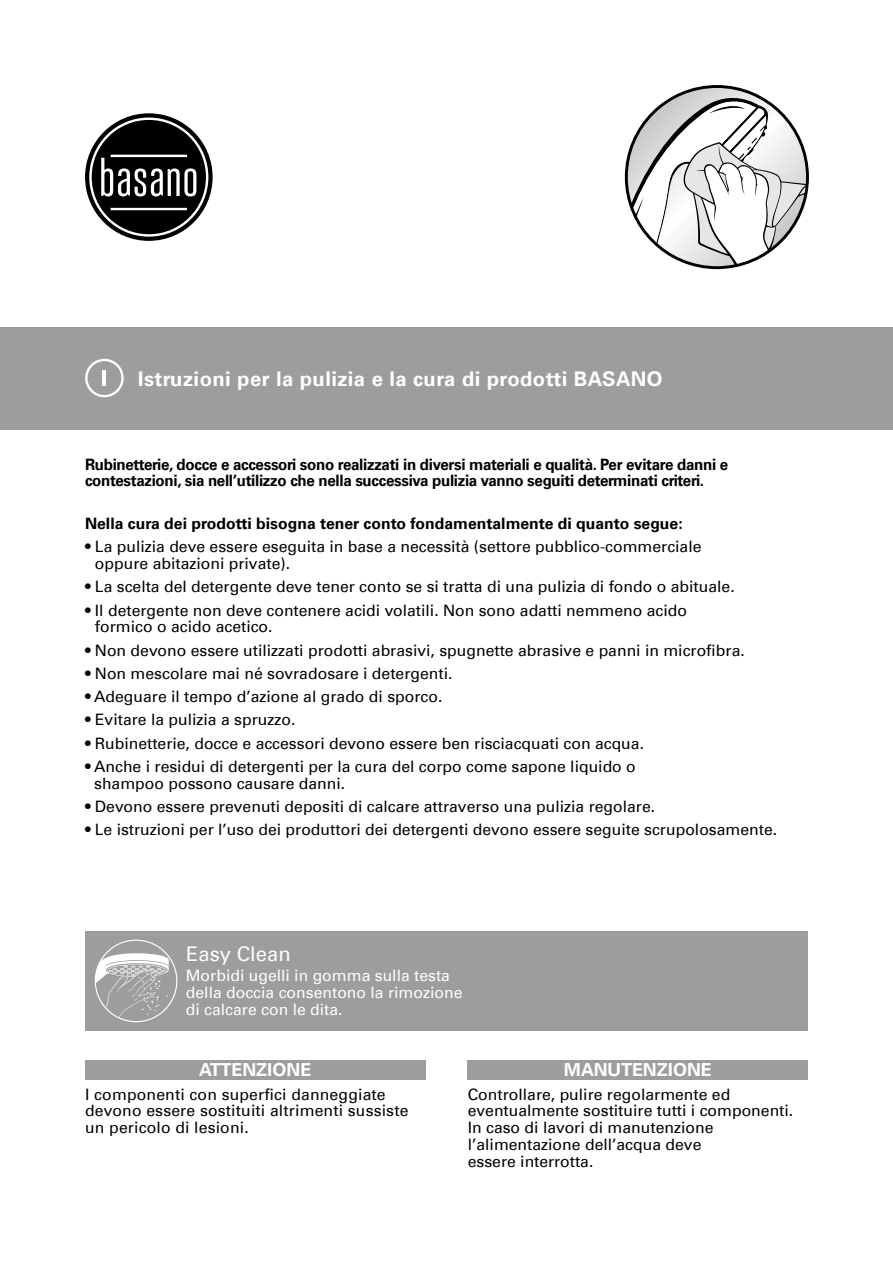
<style>
.page{position:relative;width:893px;height:1263px;background:#fff}
.page>*{position:absolute;margin:0;border:0;box-sizing:border-box;transform-origin:0 0}
.t1{font:700 20.25px "Univers Com 65";letter-spacing:.02em;color:#fff}
.t2{font:20.25px "Univers Com 55 Roman";color:#fff}
.t3{font:700 18px "Univers Com 65";color:#fff}
.t4{font:15.75px/16.8px "Univers Com 55 Roman";color:#000}
.t5{font:700 15.75px/16.8px "Univers Com 65";letter-spacing:-.02em;color:#000;scale:.96 1}
.t6{font:15.75px/16.8px "Univers Com 55 Roman";color:#fff}
.t7{font:700 15.75px "Univers Com 65";color:#000}
</style>
<div class="page">
<svg style="left:85px;top:113px;width:128px;height:128px;background:#191919"></svg>
<div style="left:89px;top:118px;width:119px;height:119px;border:2px solid #fff;border-radius:50%"></div>
<hr style="left:111px;top:155px;width:76px;height:2px;background:#fff">
<hr style="left:111px;top:208px;width:76px;height:2px;background:#fff">
<svg style="left:101px;top:158px;width:95px;height:38px"></svg>
<svg style="left:627px;top:87px;width:180px;height:180px"></svg>
<div style="left:0;top:327px;width:893px;height:102px;background:#9c9d9d"></div>
<div style="left:85px;top:1060px;width:340px;height:19px;background:#9c9d9d"></div>
<div style="left:468px;top:1060px;width:340px;height:19px;background:#9c9d9d"></div>
<div style="left:85px;top:931px;width:723px;height:100px;background:#9c9d9d"></div>
<svg style="left:95px;top:939px;width:82px;height:83px"></svg>
<svg style="left:85px;top:359px;width:39px;height:38px"></svg>
<hr style="left:103px;top:370px;width:3px;height:16px;background:#fff">
<p class="t1" style="left:138px;top:367px;width:526px">Istruzioni per la pulizia e la cura di prodotti BASANO</p>
<p class="t5" style="left:85px;top:456px;width:671px">Rubinetterie, docce e accessori sono realizzati in diversi materiali e qualità. Per evitare danni e contestazioni, sia nell’utilizzo che nella successiva pulizia vanno seguiti determinati criteri.</p>
<p class="t7" style="left:85px;top:514px;width:599px">Nella cura dei prodotti bisogna tener conto fondamentalmente di quanto segue:</p>
<p class="t4" style="left:95px;top:538px;width:608px;text-indent:-10px">• La pulizia deve essere eseguita in base a necessità (settore pubblico-commerciale oppure abitazioni private).</p>
<p class="t4" style="left:85px;top:578px;width:651px">• La scelta del detergente deve tener conto se si tratta di una pulizia di fondo o abituale.</p>
<p class="t4" style="left:95px;top:601px;width:594px;text-indent:-10px">• Il detergente non deve contenere acidi volatili. Non sono adatti nemmeno acido formico o acido acetico.</p>
<p class="t4" style="left:85px;top:642px;width:661px">• Non devono essere utilizzati prodotti abrasivi, spugnette abrasive e panni in microfibra.</p>
<p class="t4" style="left:85px;top:665px;width:369px">• Non mescolare mai né sovradosare i detergenti.</p>
<p class="t4" style="left:85px;top:688px;width:359px">• Adeguare il tempo d’azione al grado di sporco.</p>
<p class="t4" style="left:85px;top:711px;width:212px">• Evitare la pulizia a spruzzo.</p>
<p class="t4" style="left:85px;top:735px;width:560px">• Rubinetterie, docce e accessori devono essere ben risciacquati con acqua.</p>
<p class="t4" style="left:94px;top:758px;width:543px;text-indent:-9px">• Anche i residui di detergenti per la cura del corpo come sapone liquido o shampoo possono causare danni.</p>
<p class="t4" style="left:85px;top:798px;width:572px">• Devono essere prevenuti depositi di calcare attraverso una pulizia regolare.</p>
<p class="t4" style="left:85px;top:821px;width:694px">• Le istruzioni per l’uso dei produttori dei detergenti devono essere seguite scrupolosamente.</p>
<p class="t2" style="left:186px;top:942px;width:106px">Easy Clean</p>
<p class="t6" style="left:186px;top:967px;width:278px">Morbidi ugelli in gomma sulla testa della doccia consentono la rimozione di calcare con le dita.</p>
<p class="t3" style="left:199px;top:1059px;width:114px">ATTENZIONE</p>
<p class="t4" style="left:85px;top:1085px;width:325px">I componenti con superfici danneggiate devono essere sostituiti altrimenti sussiste un pericolo di lesioni.</p>
<p class="t3" style="left:564px;top:1059px;width:149px">MANUTENZIONE</p>
<p class="t4" style="left:468px;top:1085px;width:327px">Controllare, pulire regolarmente ed eventualmente sostituire tutti i componenti.<br>In caso di lavori di manutenzione l’alimentazione dell’acqua deve<br>essere interrotta.</p>
</div>
